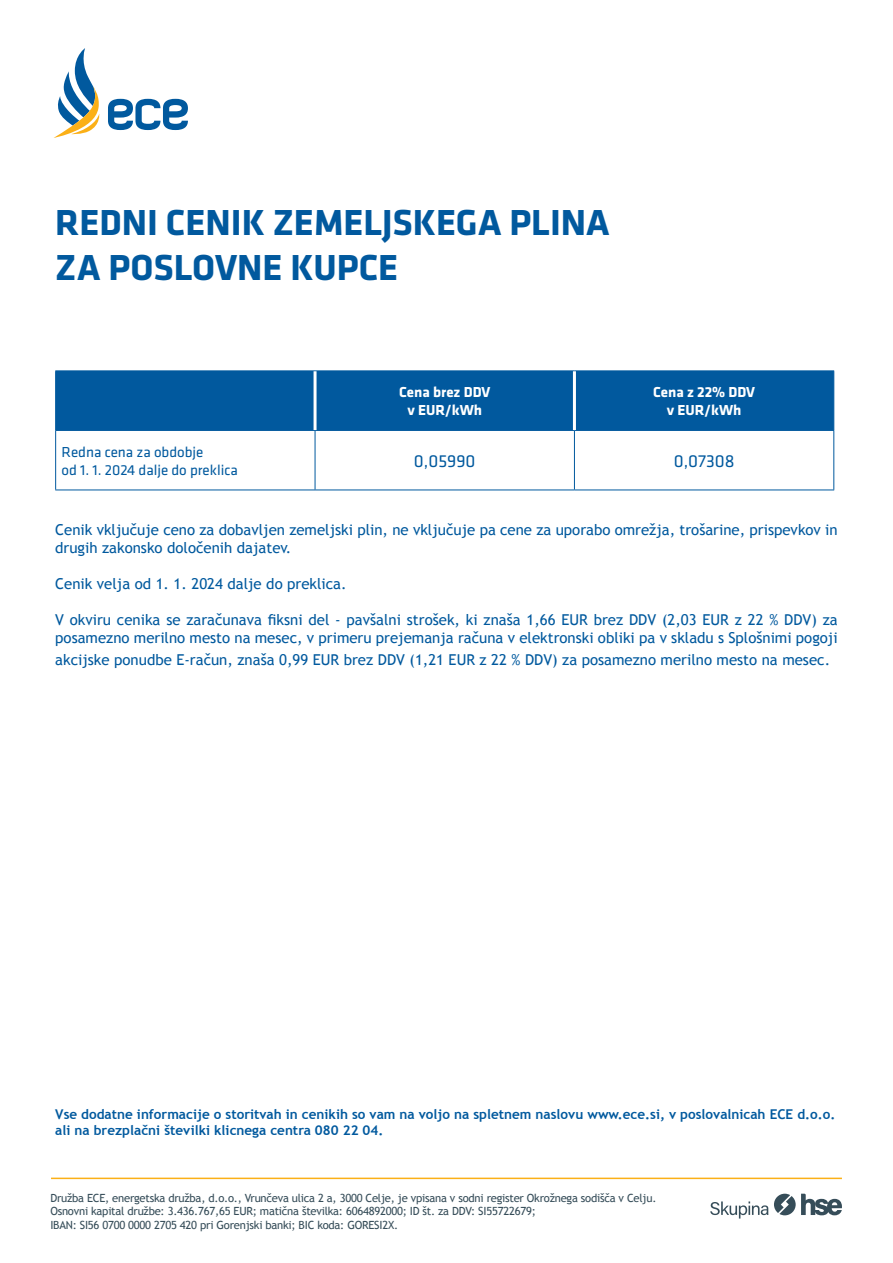
<style>
.page{position:relative;width:893px;height:1263px;background:#fff}
.page>*{position:absolute;margin:0;border:0;box-sizing:border-box;transform-origin:0 0}
.t1{font:700 37.5px/45px "Klavika";color:#01599e}
.t2{font:18px "Klavika";color:#01599e}
.t3{font:15px/18px "Trebuchet MS";color:#01599e}
.t4{font:15px/18px "Klavika";color:#01599e}
.t5{font:700 15px/18px "Klavika";color:#fff;text-align:center}
.t6{font:700 13.5px/16.2px "Trebuchet MS";color:#01599e}
.t7{font:11.25px/13.5px "Trebuchet MS";letter-spacing:-.02em;color:#364d59}
</style>
<div class="page">
<svg style="left:54px;top:48px;width:46px;height:90px"></svg>
<svg style="left:108px;top:99px;width:80px;height:31px"></svg>
<div style="left:56px;top:371px;width:777px;height:59px;background:#01599e"></div>
<hr style="left:55px;top:370px;width:260px;height:1px;background:#01599e">
<hr style="left:55px;top:371px;width:1px;height:59px;background:#01599e">
<hr style="left:315px;top:370px;width:259px;height:1px;background:#01599e">
<hr style="left:574px;top:370px;width:260px;height:1px;background:#01599e">
<hr style="left:55px;top:430px;width:260px;height:1px;background:#01599e">
<hr style="left:55px;top:431px;width:1px;height:59px;background:#01599e">
<hr style="left:315px;top:430px;width:259px;height:1px;background:#01599e">
<hr style="left:315px;top:431px;width:1px;height:59px;background:#01599e">
<hr style="left:574px;top:430px;width:260px;height:1px;background:#01599e">
<hr style="left:574px;top:431px;width:1px;height:59px;background:#01599e">
<hr style="left:833px;top:431px;width:1px;height:59px;background:#01599e">
<hr style="left:55px;top:490px;width:260px;height:1px;background:#01599e">
<hr style="left:315px;top:490px;width:259px;height:1px;background:#01599e">
<hr style="left:574px;top:490px;width:260px;height:1px;background:#01599e">
<hr style="left:314px;top:371px;width:3px;height:59px;background:#fff">
<hr style="left:573px;top:371px;width:3px;height:59px;background:#fff">
<hr style="left:833px;top:371px;width:1px;height:59px;background:#01599e">
<hr style="left:51px;top:1177px;width:791px;height:2px;background:#fbb017">
<svg style="left:710px;top:1201px;width:58px;height:17px"></svg>
<svg style="left:774px;top:1194px;width:68px;height:21px"></svg>
<h1 class="t1" style="left:55px;top:201px;width:556px">REDNI CENIK ZEMELJSKEGA PLINA<br>ZA POSLOVNE KUPCE</h1>
<p class="t5" style="left:399px;top:384px;width:93px">Cena brez DDV v EUR/kWh</p>
<p class="t5" style="left:653px;top:384px;width:103px">Cena z 22% DDV v EUR/kWh</p>
<p class="t4" style="left:62px;top:443px;width:178px">Redna cena za obdobje<br>od 1. 1. 2024 dalje do preklica</p>
<p class="t2" style="left:414px;top:451px;width:63px">0,05990</p>
<p class="t2" style="left:674px;top:451px;width:62px">0,07308</p>
<p class="t3" style="left:55px;top:521px;width:784px">Cenik vključuje ceno za dobavljen zemeljski plin, ne vključuje pa cene za uporabo omrežja, trošarine, prispevkov in drugih zakonsko določenih dajatev.</p>
<p class="t3" style="left:55px;top:575px;width:293px">Cenik velja od 1. 1. 2024 dalje do preklica.</p>
<p class="t3" style="left:55px;top:611px;width:784px">V okviru cenika se zaračunava fiksni del - pavšalni strošek, ki znaša 1,66 EUR brez DDV (2,03 EUR z 22 % DDV) za posamezno merilno mesto na mesec, v primeru prejemanja računa v elektronski obliki pa v skladu s Splošnimi pogoji</p>
<p class="t3" style="left:55px;top:651px;width:776px">akcijske ponudbe E-račun, znaša 0,99 EUR brez DDV (1,21 EUR z 22 % DDV) za posamezno merilno mesto na mesec.</p>
<p class="t6" style="left:55px;top:1106px;width:782px">Vse dodatne informacije o storitvah in cenikih so vam na voljo na spletnem naslovu www.ece.si, v poslovalnicah ECE d.o.o. ali na brezplačni številki klicnega centra 080 22 04.</p>
<p class="t7" style="left:50px;top:1191px;width:608px">Družba ECE, energetska družba, d.o.o., Vrunčeva ulica 2 a, 3000 Celje, je vpisana v sodni register Okrožnega sodišča v Celju.<br>Osnovni kapital družbe: 3.436.767,65 EUR; matična številka: 6064892000; ID št. za DDV: SI55722679;<br>IBAN: SI56 0700 0000 2705 420 pri Gorenjski banki; BIC koda: GORESI2X.</p>
</div>
